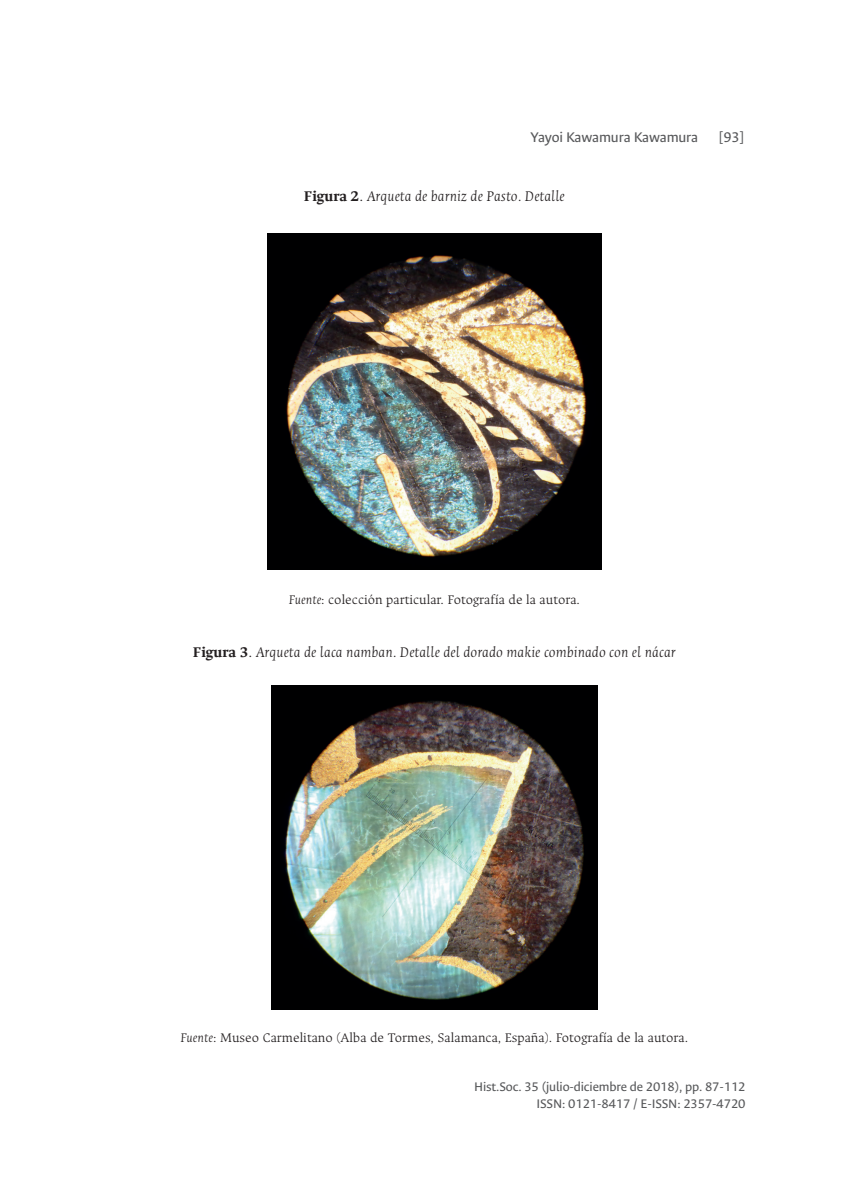
<style>
.page{position:relative;width:844px;height:1191px;background:#fff}
.page>*{position:absolute;margin:0;border:0;box-sizing:border-box;transform-origin:0 0}
.t1{font:italic 300 15.75px "Ancizar Serif";color:#231f20}
.t2{font:15.75px "Ancizar Sans";letter-spacing:-.01em;color:#57585a}
.t3{font:300 14px "Ancizar Serif";color:#231f20}
.t4{font:14px/16.8px "Ancizar Sans";letter-spacing:-.01em;color:#57585a;text-align:right}
.s1{font-weight:700;font-style:normal}
.s2{font-style:normal}
.s3{font-style:italic}
</style>
<div class="page">
<img style="left:267px;top:234px;width:334px;height:335px">
<img style="left:271px;top:685px;width:326px;height:324px">
<p class="t2" style="left:530px;top:128px;width:169px">Yayoi Kawamura Kawamura</p>
<p class="t2" style="left:718px;top:128px;width:28px">[93]</p>
<p class="t1" style="left:304px;top:187px;width:262px"><span class="s1">Figura 2</span><span class="s2">.</span> Arqueta de barniz de Pasto. Detalle</p>
<p class="t3" style="left:289px;top:591px;width:293px"><span class="s3">Fuente</span>: colección particular. Fotografía de la autora.</p>
<p class="t1" style="left:193px;top:642px;width:484px"><span class="s1">Figura 3</span><span class="s2">.</span> Arqueta de laca namban. Detalle del dorado makie combinado con el nácar</p>
<p class="t3" style="left:180px;top:1029px;width:509px"><span class="s3">Fuente</span>: Museo Carmelitano (Alba de Tormes, Salamanca, España). Fotografía de la autora.</p>
<p class="t4" style="left:474px;top:1078px;width:273px">Hist.Soc. 35 (julio-diciembre de 2018), pp. 87-112<br>ISSN: 0121-8417 / E-ISSN: 2357-4720</p>
</div>
